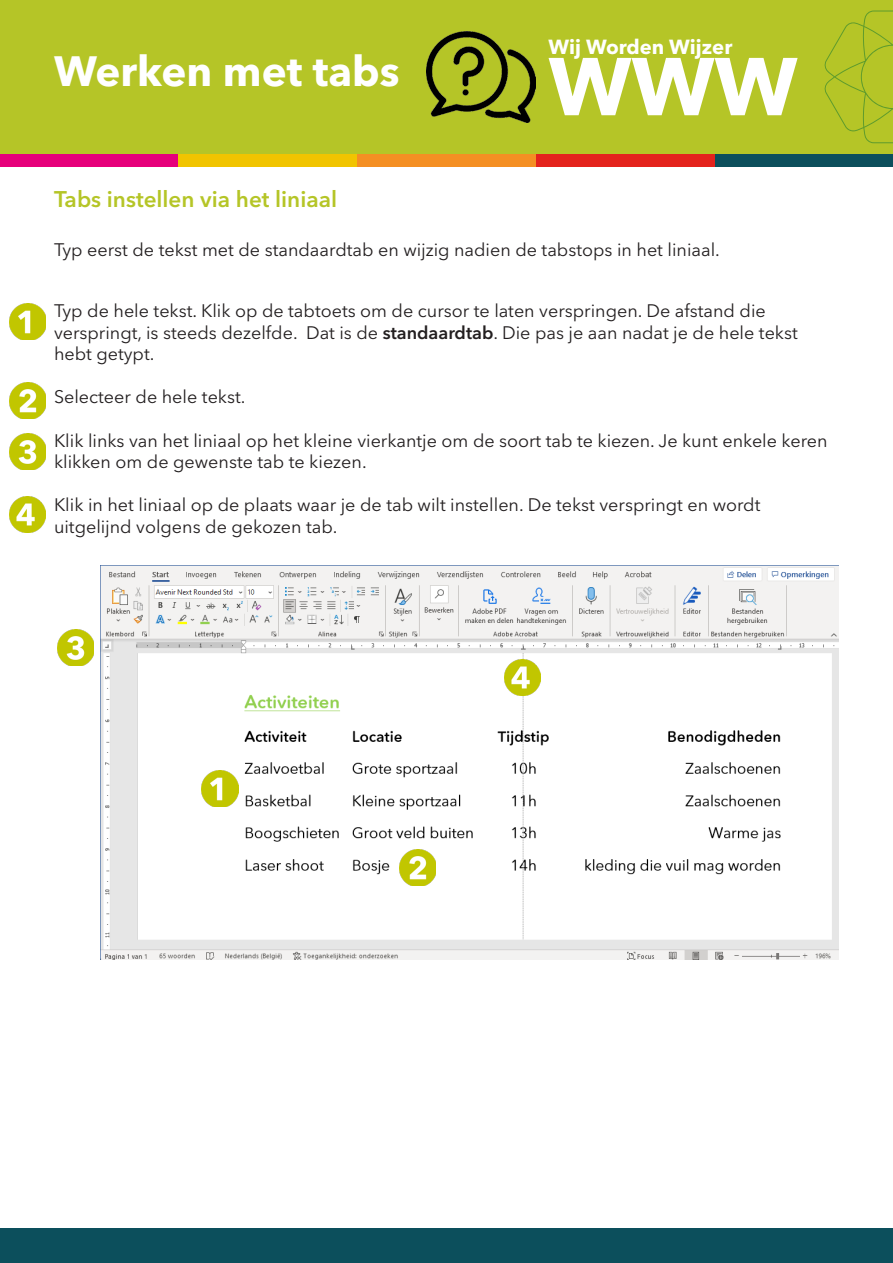
<style>
.page{position:relative;width:893px;height:1263px;background:#fff}
.page>*{position:absolute;margin:0;border:0;box-sizing:border-box;transform-origin:0 0}
.t1{font:700 81px "Avenir Next LT Pro";color:#fff}
.t2{font:700 42px "Avenir Next LT Pro";color:#fff}
.Kop_1_WWW{font:600 22.5px "Avenir Next LT Pro";color:#b5c527}
.t3{font:700 20.25px "Avenir Next LT Pro";color:#fff}
.t4{font:18px/21.6px "Avenir Next LT Pro";color:#231f20}
.s1{font-weight:600}
</style>
<div class="page">
<div style="left:0;top:0;width:893px;height:154px;background:#b5c527"></div>
<div style="left:0;top:154px;width:179px;height:13px;background:#e6007a"></div>
<div style="left:714px;top:154px;width:179px;height:13px;background:#0c4f5c"></div>
<div style="left:536px;top:154px;width:178px;height:13px;background:#e4231d"></div>
<div style="left:357px;top:154px;width:179px;height:13px;background:#f48f23"></div>
<div style="left:179px;top:154px;width:178px;height:13px;background:#f1c400"></div>
<svg style="left:824px;top:11px;width:69px;height:132px"></svg>
<img style="left:426px;top:31px;width:110px;height:92px">
<div style="left:0;top:1229px;width:893px;height:34px;background:#0c4f5c"></div>
<img style="left:10px;top:303px;width:36px;height:36px">
<img style="left:10px;top:383px;width:36px;height:36px">
<img style="left:10px;top:433px;width:36px;height:36px">
<img style="left:10px;top:496px;width:36px;height:36px">
<img style="left:100px;top:566px;width:739px;height:394px">
<img style="left:202px;top:770px;width:36px;height:37px">
<img style="left:400px;top:850px;width:36px;height:36px">
<img style="left:58px;top:629px;width:36px;height:37px">
<img style="left:504px;top:659px;width:36px;height:36px">
<p class="t2" style="left:54px;top:45px;width:347px">Werken met tabs</p>
<p class="Kop_1_WWW" style="left:54px;top:185px;width:285px">Tabs instellen via het liniaal</p>
<p class="t3" style="left:549px;top:35px;width:185px">Wij Worden Wijzer</p>
<h1 class="t1" style="left:549px;top:37px;width:251px">WWW</h1>
<p class="t4" style="left:54px;top:239px;width:667px">Typ eerst de tekst met de standaardtab en wijzig nadien de tabstops in het liniaal.</p>
<p class="t4" style="left:54px;top:300px;width:745px">Typ de hele tekst. Klik op de tabtoets om de cursor te laten verspringen. De afstand die verspringt, is steeds dezelfde. Dat is de <span class="s1">standaardtab</span>. Die pas je aan nadat je de hele tekst hebt getypt.</p>
<p class="t4" style="left:54px;top:386px;width:193px">Selecteer de hele tekst.</p>
<p class="t4" style="left:54px;top:429px;width:775px">Klik links van het liniaal op het kleine vierkantje om de soort tab te kiezen. Je kunt enkele keren klikken om de gewenste tab te kiezen.</p>
<p class="t4" style="left:54px;top:494px;width:708px">Klik in het liniaal op de plaats waar je de tab wilt instellen. De tekst verspringt en wordt uitgelijnd volgens de gekozen tab.</p>
</div>
